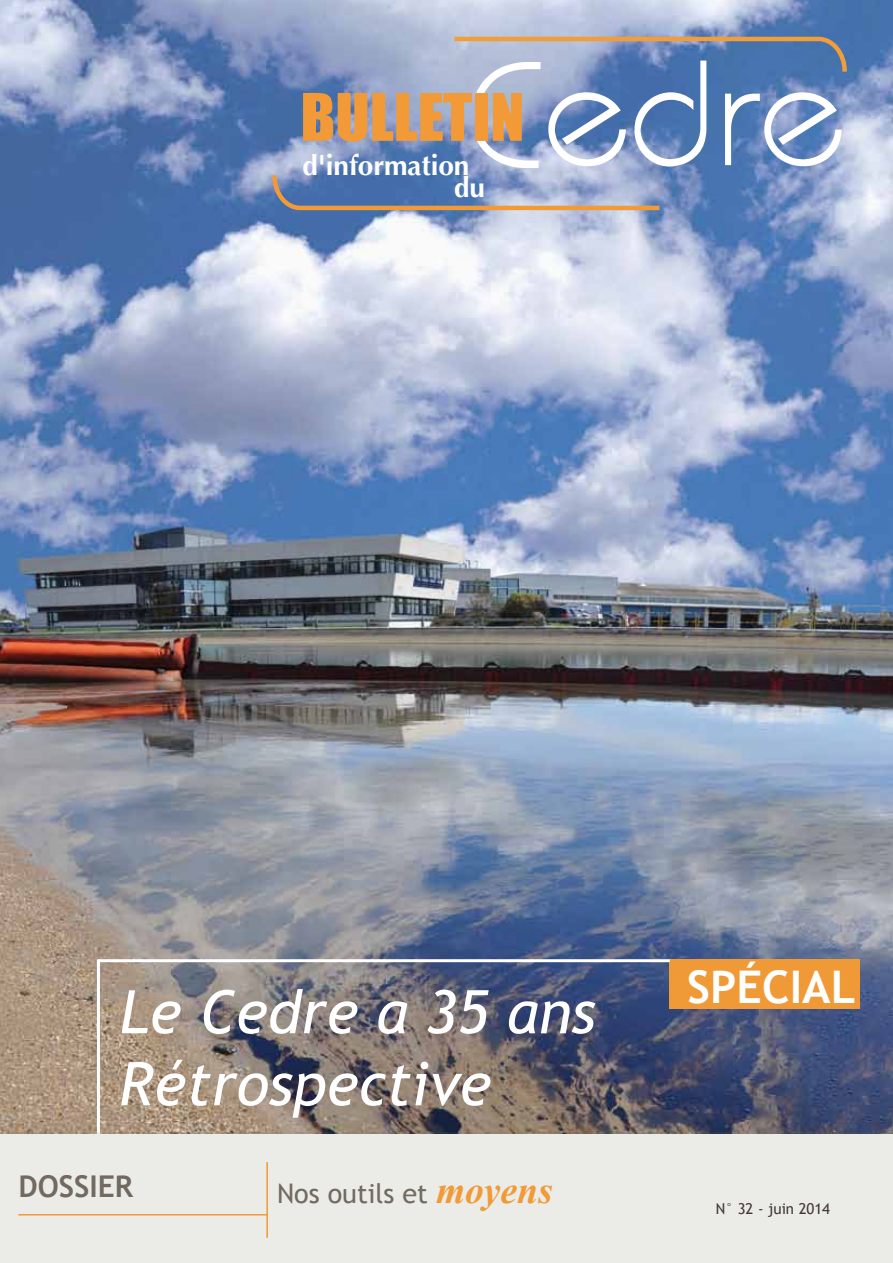
<style>
.page{position:relative;width:893px;height:1263px;background:#fff}
.page>*{position:absolute;margin:0;border:0;box-sizing:border-box;transform-origin:0 0}
.t1{font:60.6px "Impact";color:#f19a37;scale:1.04 1}
.t2{font:italic 60px/72px "Trebuchet MS";color:#fff}
.t3{font:700 45px "Trebuchet MS";color:#fff}
.t4{font:700 30px "Trebuchet MS";color:#726a61}
.t5{font:700 27.9px "Optima";color:#fff}
.t6{font:27px "Trebuchet MS";color:#726a61}
.t7{font:15px "Trebuchet MS";color:#423834}
.s1{font-family:"Times New Roman";font-weight:700;font-style:italic;font-size:37.5px;color:#f09b37}
</style>
<div class="page">
<img style="left:0;top:0;width:893px;height:1132px">
<hr style="left:97px;top:960px;width:3px;height:180px;background:#fff">
<div style="left:670px;top:959px;width:190px;height:49px;background:#f09a37"></div>
<hr style="left:98px;top:959px;width:572px;height:3px;background:#fff">
<svg style="left:272px;top:37px;width:575px;height:173px;background:#8297be"></svg>
<div style="left:0;top:1132px;width:893px;height:131px;background:#ebebe7"></div>
<hr style="left:18px;top:1214px;width:250px;height:1px;background:#f19a37">
<hr style="left:266px;top:1162px;width:2px;height:76px;background:#f19a37">
<p class="t1" style="left:300px;top:70px;width:217px">BULLETIN</p>
<p class="t5" style="left:302px;top:148px;width:168px">d'information</p>
<p class="t5" style="left:454px;top:169px;width:33px">du</p>
<p class="t2" style="left:119px;top:977px;width:478px">Le Cedre a 35 ans<br>Rétrospective</p>
<p class="t4" style="left:18px;top:1167px;width:116px">DOSSIER</p>
<p class="t6" style="left:277px;top:1177px;width:277px">Nos outils et <span class="s1">moyens</span></p>
<p class="t3" style="left:687px;top:959px;width:170px">SPÉCIAL</p>
<p class="t7" style="left:716px;top:1200px;width:116px">N° 32 - juin 2014</p>
</div>
